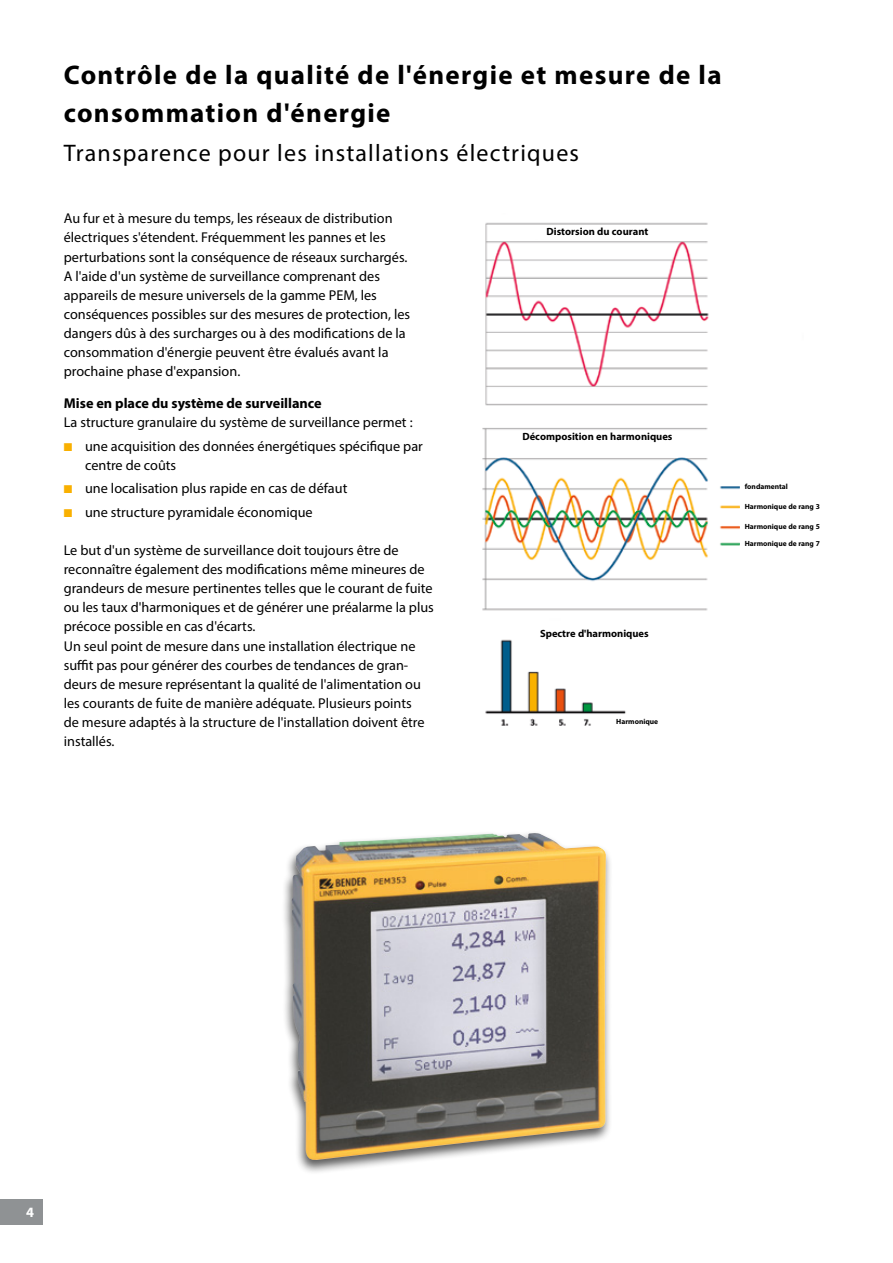
<style>
.page{position:relative;width:893px;height:1263px;background:#fff}
.page>*{position:absolute;margin:0;border:0;box-sizing:border-box;transform-origin:0 0}
.Headline{font:700 27px/38.2px "Myriad Pro";letter-spacing:.05em;color:#000}
.Headline-2{font:24px "Myriad Pro";letter-spacing:.05em;color:#000}
.Text{font:14.25px/19.2px "Myriad Pro";color:#000}
.Text_Bold{font:700 14.25px "Myriad Pro";color:#000}
.t1{font:700 14.25px "Myriad Pro";color:#fff}
.t2{font:700 10.5px "Myriad Pro";color:#000}
.t3{font:700 7.5px "Myriad Pro";color:#000}
.s1{color:#f9b000}
</style>
<div class="page">
<div style="left:0;top:1199px;width:43px;height:26px;background:#8f9294"></div>
<img style="left:482px;top:222px;width:258px;height:504px">
<div style="left:281px;top:830px;width:332px;height:345px;background:#000;opacity:.65"></div>
<img style="left:292px;top:833px;width:314px;height:328px">
<div style="left:488px;top:227px;width:219px;height:12px;background:#fff"></div>
<div style="left:488px;top:433px;width:219px;height:14px;background:#fff"></div>
<div style="left:520px;top:629px;width:148px;height:15px;background:#fff"></div>
<div style="left:593px;top:717px;width:88px;height:15px;background:#fff"></div>
<p class="Headline" style="left:64px;top:55px;width:659px">Contrôle de la qualité de l'énergie et mesure de la consommation d'énergie</p>
<p class="Headline-2" style="left:64px;top:138px;width:517px">Transparence pour les installations électriques</p>
<p class="Text" style="left:64px;top:209px;width:348px">Au fur et à mesure du temps, les réseaux de distribution électriques s'étendent. Fréquemment les pannes et les perturbations sont la conséquence de réseaux surchargés.<br>A l'aide d'un système de surveillance comprenant des appareils de mesure universels de la gamme PEM, les conséquences possibles sur des mesures de protection, les dangers dûs à des surcharges ou à des modifications de la consommation d'énergie peuvent être évalués avant la prochaine phase d'expansion.</p>
<p class="Text_Bold" style="left:64px;top:394px;width:259px">Mise en place du système de surveillance</p>
<p class="Text" style="left:64px;top:413px;width:350px">La structure granulaire du système de surveillance permet :</p>
<p class="Text" style="left:85px;top:436px;width:339px;text-indent:-21px"><span class="s1">■</span> une acquisition des données énergétiques spécifique par centre de coûts</p>
<p class="Text" style="left:64px;top:479px;width:285px"><span class="s1">■</span> une localisation plus rapide en cas de défaut</p>
<p class="Text" style="left:64px;top:502px;width:250px"><span class="s1">■</span> une structure pyramidale économique</p>
<p class="Text" style="left:64px;top:540px;width:372px">Le but d'un système de surveillance doit toujours être de reconnaître également des modifications même mineures de grandeurs de mesure pertinentes telles que le courant de fuite ou les taux d'harmoniques et de générer une préalarme la plus précoce possible en cas d'écarts.</p>
<p class="Text" style="left:64px;top:636px;width:362px">Un seul point de mesure dans une installation électrique ne suffit pas pour générer des courbes de tendances de gran&shy;deurs de mesure représentant la qualité de l'alimentation ou les courants de fuite de manière adéquate. Plusieurs points de mesure adaptés à la structure de l'installation doivent être installés.</p>
<p class="t2" style="left:547px;top:225px;width:103px">Distorsion du courant</p>
<p class="t2" style="left:522px;top:430px;width:152px">Décomposition en harmoniques</p>
<p class="t2" style="left:540px;top:626px;width:110px">Spectre d'harmoniques</p>
<p class="t3" style="left:616px;top:717px;width:44px">Harmonique</p>
<p class="t3" style="left:745px;top:482px;width:45px">fondamental</p>
<p class="t3" style="left:745px;top:501px;width:77px">Harmonique de rang 3</p>
<p class="t3" style="left:745px;top:522px;width:77px">Harmonique de rang 5</p>
<p class="t3" style="left:745px;top:539px;width:77px">Harmonique de rang 7</p>
<p class="t1" style="left:26px;top:1203px;width:9px">4</p>
</div>
